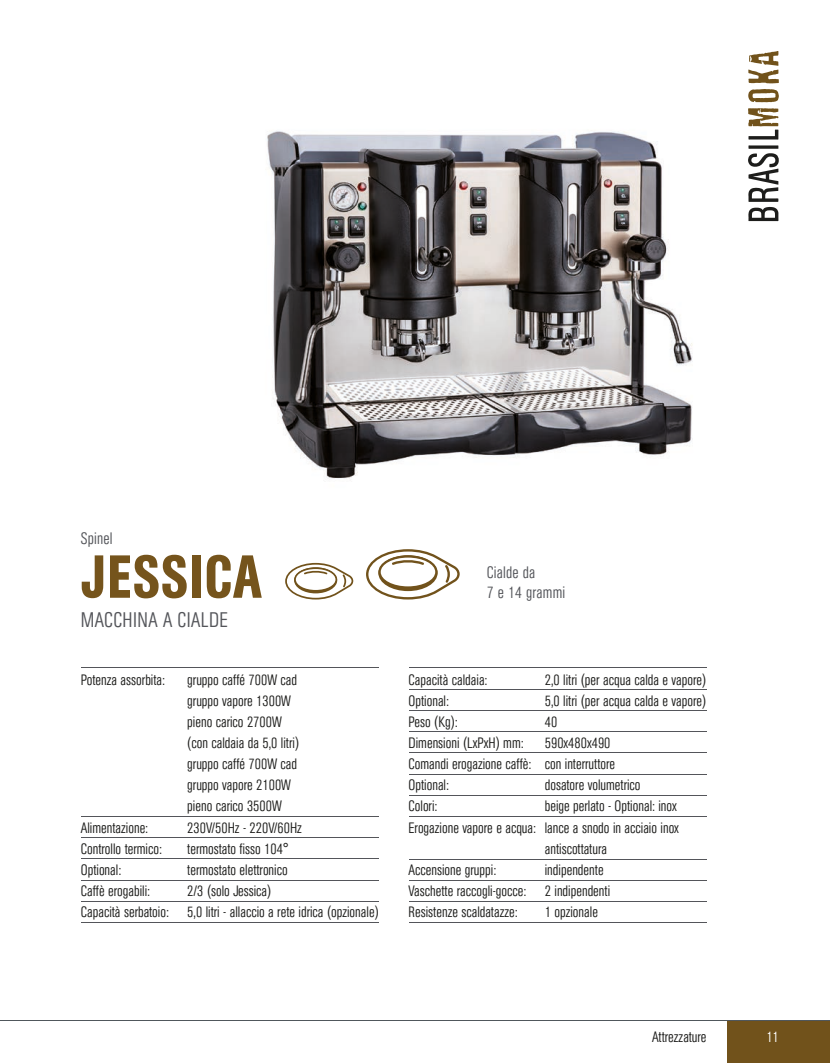
<style>
.page{position:relative;width:830px;height:1063px;background:#fff}
.page>*{position:absolute;margin:0;border:0;box-sizing:border-box;transform-origin:0 0}
.t1{font:500 condensed 60px "AG Book Pro";letter-spacing:.01em;color:#75541c}
.t2{font:300 condensed 21px "AG Book Pro";color:#54555a}
.t3{font:300 condensed 16.5px/19.8px "AG Book Pro";letter-spacing:.01em;color:#54555a}
.t4{font:300 condensed 15px/21.1px "AG Book Pro";color:#1d1d1b}
.t5{font:300 condensed 15px "AG Book Pro";color:#fff}
</style>
<div class="page">
<div style="left:727px;top:1020px;width:102px;height:43px;background:#71521b"></div>
<svg style="left:748px;top:51px;width:30px;height:32px"></svg>
<svg style="left:748px;top:89px;width:30px;height:13px"></svg>
<svg style="left:748px;top:108px;width:30px;height:113px"></svg>
<hr style="left:0;top:1020px;width:829px;height:1px;background:#50575c">
<img style="left:267px;top:130px;width:426px;height:349px">
<hr style="left:81px;top:668px;width:297px;height:1px;background:#54555a">
<hr style="left:81px;top:816px;width:297px;height:1px;background:#54555a">
<hr style="left:81px;top:837px;width:297px;height:1px;background:#54555a">
<hr style="left:81px;top:859px;width:297px;height:1px;background:#54555a">
<hr style="left:81px;top:880px;width:297px;height:1px;background:#54555a">
<hr style="left:81px;top:901px;width:297px;height:1px;background:#54555a">
<hr style="left:81px;top:922px;width:297px;height:1px;background:#54555a">
<hr style="left:408px;top:668px;width:298px;height:1px;background:#54555a">
<hr style="left:408px;top:689px;width:298px;height:1px;background:#54555a">
<hr style="left:408px;top:710px;width:298px;height:1px;background:#54555a">
<hr style="left:408px;top:731px;width:298px;height:1px;background:#54555a">
<hr style="left:408px;top:753px;width:298px;height:1px;background:#54555a">
<hr style="left:408px;top:774px;width:298px;height:1px;background:#54555a">
<hr style="left:408px;top:795px;width:298px;height:1px;background:#54555a">
<hr style="left:408px;top:816px;width:298px;height:1px;background:#54555a">
<hr style="left:408px;top:859px;width:298px;height:1px;background:#54555a">
<hr style="left:408px;top:880px;width:298px;height:1px;background:#54555a">
<hr style="left:408px;top:901px;width:298px;height:1px;background:#54555a">
<hr style="left:408px;top:923px;width:298px;height:1px;background:#54555a">
<svg style="left:285px;top:563px;width:68px;height:37px"></svg>
<svg style="left:366px;top:549px;width:93px;height:51px"></svg>
<p class="t3" style="left:81px;top:528px;width:33px">Spinel</p>
<h1 class="t1" style="left:81px;top:538px;width:182px">JESSICA</h1>
<h2 class="t2" style="left:81px;top:606px;width:148px">MACCHINA A CIALDE</h2>
<p class="t4" style="left:81px;top:669px;width:86px">Potenza assorbita:</p>
<p class="t4" style="left:187px;top:669px;width:113px">gruppo caffé 700W cad gruppo vapore 1300W pieno carico 2700W (con caldaia da 5,0 litri) gruppo caffé 700W cad gruppo vapore 2100W pieno carico 3500W</p>
<p class="t4" style="left:81px;top:817px;width:69px">Alimentazione:</p>
<p class="t4" style="left:187px;top:817px;width:116px">230V/50Hz - 220V/60Hz</p>
<p class="t4" style="left:81px;top:838px;width:82px">Controllo termico:</p>
<p class="t4" style="left:187px;top:838px;width:102px">termostato fisso 104°</p>
<p class="t4" style="left:81px;top:859px;width:42px">Optional:</p>
<p class="t4" style="left:187px;top:859px;width:102px">termostato elettronico</p>
<p class="t4" style="left:81px;top:880px;width:71px">Caffè erogabili:</p>
<p class="t4" style="left:81px;top:880px;width:299px;text-align:center">2/3 (solo Jessica)<br>Capacità serbatoio: 5,0 litri - allaccio a rete idrica (opzionale)</p>
<p class="t3" style="left:486px;top:562px;width:80px">Cialde da<br>7 e 14 grammi</p>
<p class="t4" style="left:408px;top:669px;width:80px">Capacità caldaia:</p>
<p class="t4" style="left:544px;top:669px;width:163px">2,0 litri (per acqua calda e vapore)</p>
<p class="t4" style="left:408px;top:690px;width:42px">Optional:</p>
<p class="t4" style="left:544px;top:690px;width:163px">5,0 litri (per acqua calda e vapore)</p>
<p class="t4" style="left:408px;top:711px;width:50px">Peso (Kg):</p>
<p class="t4" style="left:544px;top:711px;width:14px">40</p>
<p class="t4" style="left:408px;top:732px;width:116px">Dimensioni (LxPxH) mm:</p>
<p class="t4" style="left:408px;top:732px;width:208px;text-indent:136px">590x480x490<br>Comandi erogazione caffè: con interruttore<br>Optional:</p>
<p class="t4" style="left:544px;top:774px;width:97px">dosatore volumetrico</p>
<p class="t4" style="left:408px;top:795px;width:30px">Colori:</p>
<p class="t4" style="left:544px;top:795px;width:133px">beige perlato - Optional: inox</p>
<p class="t4" style="left:408px;top:817px;width:272px">Erogazione vapore e acqua: lance a snodo in acciaio inox</p>
<p class="t4" style="left:544px;top:838px;width:64px">antiscottatura</p>
<p class="t4" style="left:408px;top:859px;width:89px">Accensione gruppi:</p>
<p class="t4" style="left:408px;top:859px;width:203px;text-indent:136px">indipendente<br>Vaschette raccogli-gocce: 2 indipendenti<br>Resistenze scaldatazze:</p>
<p class="t4" style="left:544px;top:901px;width:55px">1 opzionale</p>
<p class="t4" style="left:651px;top:1026px;width:56px">Attrezzature</p>
<p class="t5" style="left:766px;top:1027px;width:14px">11</p>
</div>
